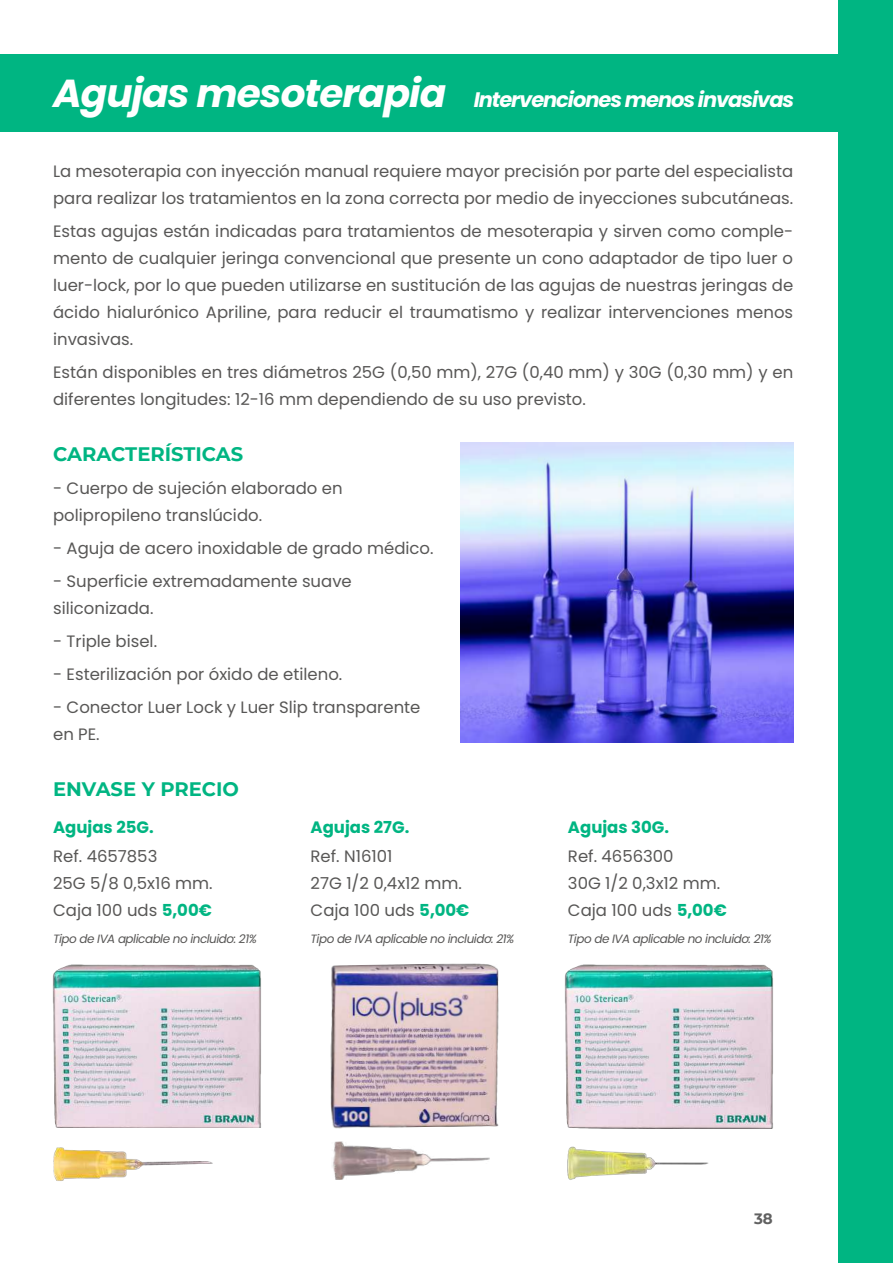
<style>
.page{position:relative;width:893px;height:1263px;background:#fff}
.page>*{position:absolute;margin:0;border:0;box-sizing:border-box;transform-origin:0 0}
.t1{font:italic 700 21px "Poppins";letter-spacing:-.05em;color:#fff}
.t2{font:700 19.5px "Montserrat";color:#00b582}
.t3{font:16.5px/27px "Poppins";color:#585756}
.t4{font:700 16.5px "Poppins";color:#00b582}
.t5{font:700 15px "Montserrat";color:#616161}
.t6{font:italic 12px "Poppins";letter-spacing:-.04em;color:#585756}
.s1{font-size:39px}
.s2{font-weight:700;color:#00b582}
</style>
<div class="page">
<div style="left:839px;top:0;width:54px;height:1263px;background:#00b582"></div>
<div style="left:0;top:54px;width:847px;height:78px;background:#00b582"></div>
<img style="left:53px;top:1147px;width:160px;height:34px">
<img style="left:52px;top:964px;width:209px;height:164px">
<img style="left:330px;top:963px;width:169px;height:166px">
<img style="left:567px;top:1146px;width:142px;height:34px">
<img style="left:460px;top:443px;width:333px;height:299px">
<img style="left:564px;top:964px;width:209px;height:164px">
<img style="left:332px;top:1141px;width:158px;height:39px">
<p class="t1" style="left:53px;top:87px;width:743px"><span class="s1">Agujas mesoterapia</span> Intervenciones menos invasivas</p>
<p class="t3" style="left:53px;top:158px;width:742px">La mesoterapia con inyección manual requiere mayor precisión por parte del especialista para realizar los tratamientos en la zona correcta por medio de inyecciones subcutáneas.</p>
<p class="t3" style="left:53px;top:218px;width:742px;text-align:justify">Estas agujas están indicadas para tratamientos de mesoterapia y sirven como comple&shy;mento de cualquier jeringa convencional que presente un cono adaptador de tipo luer o luer-lock, por lo que pueden utilizarse en sustitución de las agujas de nuestras jeringas de ácido hialurónico Apriline, para reducir el traumatismo y realizar intervenciones menos invasivas.</p>
<p class="t3" style="left:53px;top:359px;width:742px">Están disponibles en tres diámetros 25G (0,50 mm), 27G (0,40 mm) y 30G (0,30 mm) y en diferentes longitudes: 12-16 mm dependiendo de su uso previsto.</p>
<p class="t2" style="left:53px;top:440px;width:192px">CARACTERÍSTICAS</p>
<p class="t3" style="left:53px;top:474px;width:291px">- Cuerpo de sujeción elaborado en polipropileno translúcido.</p>
<p class="t3" style="left:53px;top:534px;width:382px">- Aguja de acero inoxidable de grado médico.</p>
<p class="t3" style="left:53px;top:567px;width:300px">- Superficie extremadamente suave siliconizada.</p>
<p class="t3" style="left:53px;top:627px;width:106px">- Triple bisel.</p>
<p class="t3" style="left:53px;top:660px;width:291px">- Esterilización por óxido de etileno.</p>
<p class="t3" style="left:53px;top:693px;width:369px">- Conector Luer Lock y Luer Slip transparente en PE.</p>
<p class="t2" style="left:53px;top:775px;width:187px">ENVASE Y PRECIO</p>
<p class="t4" style="left:53px;top:818px;width:102px">Agujas 25G.</p>
<p class="t3" style="left:53px;top:843px;width:161px">Ref. 4657853<br>25G 5/8 0,5x16 mm.<br>Caja 100 uds <span class="s2">5,00€</span></p>
<p class="t6" style="left:53px;top:932px;width:205px">Tipo de IVA aplicable no incluido: 21%</p>
<p class="t4" style="left:311px;top:818px;width:100px">Agujas 27G.</p>
<p class="t3" style="left:311px;top:843px;width:160px">Ref. N16101<br>27G 1/2 0,4x12 mm.<br>Caja 100 uds <span class="s2">5,00€</span></p>
<p class="t6" style="left:311px;top:932px;width:205px">Tipo de IVA aplicable no incluido: 21%</p>
<p class="t4" style="left:568px;top:818px;width:103px">Agujas 30G.</p>
<p class="t3" style="left:568px;top:843px;width:160px">Ref. 4656300<br>30G 1/2 0,3x12 mm.<br>Caja 100 uds <span class="s2">5,00€</span></p>
<p class="t6" style="left:568px;top:932px;width:205px">Tipo de IVA aplicable no incluido: 21%</p>
<p class="t5" style="left:754px;top:1207px;width:20px">38</p>
</div>
